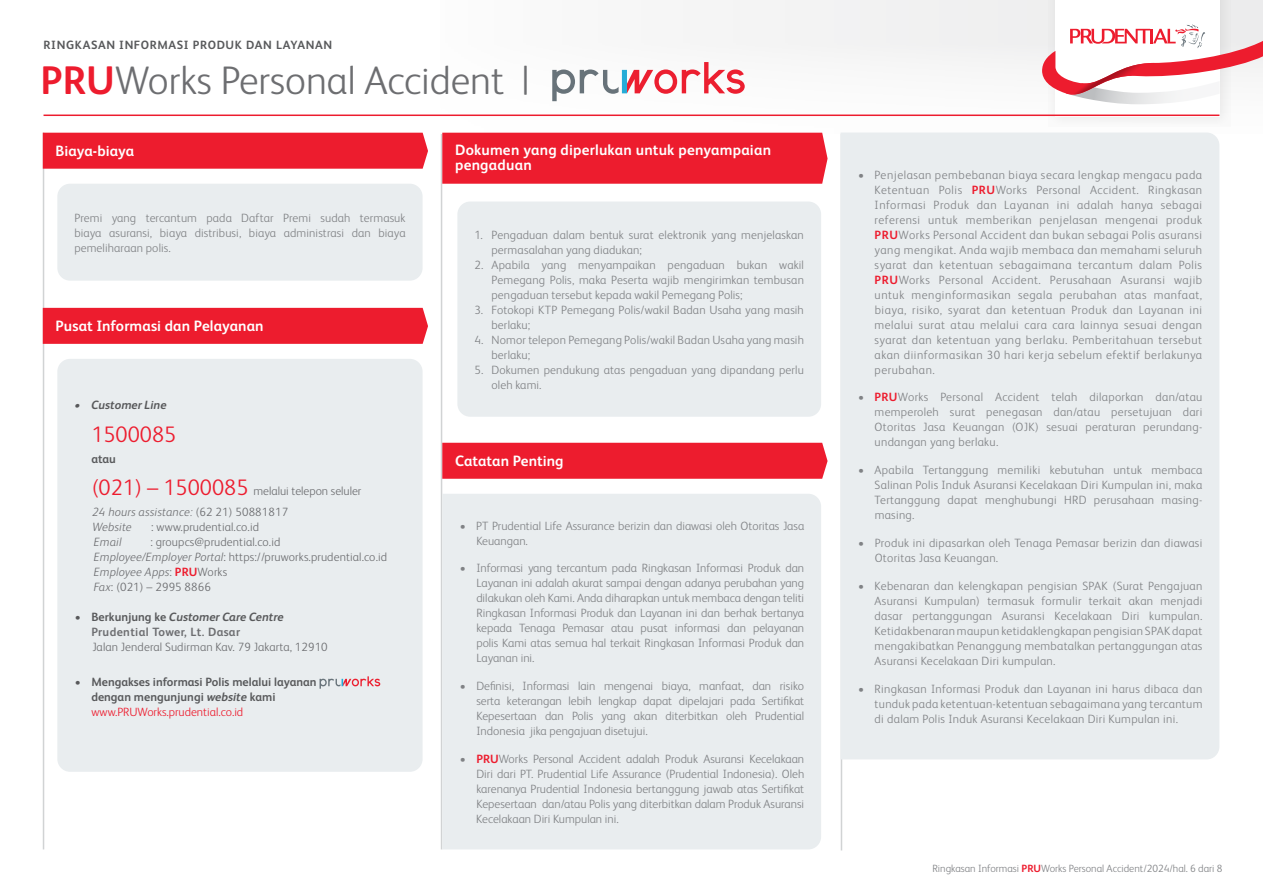
<style>
.page{position:relative;width:1263px;height:893px;background:#fff}
.page>*{position:absolute;margin:0;border:0;box-sizing:border-box;transform-origin:0 0}
.t1{font:300 39.9px "FS Albert Pro";color:#6d6e71}
.t2{font:300 22.5px "FS Albert Pro";color:#ed1c2e}
.t3{font:700 15px/15px "FS Albert Pro";letter-spacing:.01em;color:#fff}
.t4{font:300 12px/15px "FS Albert Pro";letter-spacing:.015em;color:#808285;text-align:justify}
.t5{font:300 12px/15px "FS Albert Pro";letter-spacing:.01em;color:#6d6e71}
.t6{font:700 12px/15px "FS Albert Pro";color:#58595b}
.t7{font:700 12px/15px "FS Albert Pro";letter-spacing:.03em;color:#6d6e71}
.t8{font:700 12px "FS Albert Pro";letter-spacing:.05em;color:#58595b}
.t9{font:italic 700 12px "FS Albert Pro";color:#58595b}
.t10{font:italic 300 12px "FS Albert Pro";letter-spacing:.01em;color:#6d6e71}
.t11{font:300 10.5px "FS Albert Pro";color:#808285}
.s1{font-weight:700;color:#ed1c2e}
.s2{font-size:22.5px;color:#ed1c2e}
.s3{font-style:italic}
.s4{color:#58595b}
.s5{font-style:italic;color:#58595b}
.s6{font-weight:300;color:#ed1c2e}
</style>
<div class="page">
<div style="left:441px;top:0;width:822px;height:134px;background:#f9f9f9"></div>
<svg style="left:1048px;top:0;width:182px;height:115px"></svg>
<div style="left:1055px;top:0;width:165px;height:116px;background:#fff"></div>
<svg style="left:1042px;top:25px;width:221px;height:79px"></svg>
<hr style="left:441px;top:134px;width:1px;height:715px;background:#d1d3d4">
<hr style="left:43px;top:133px;width:1px;height:716px;background:#d1d3d4">
<hr style="left:841px;top:134px;width:1px;height:716px;background:#d1d3d4">
<hr style="left:44px;top:115px;width:1175px;height:1px;background:#ed1c2e">
<svg style="left:552px;top:62px;width:193px;height:39px"></svg>
<div style="left:43px;top:308px;width:385px;height:36px;background:#ed1c2e"></div>
<div style="left:43px;top:133px;width:385px;height:36px;background:#ed1c2e"></div>
<div style="left:442px;top:133px;width:385px;height:51px;background:#ed1c2e"></div>
<div style="left:442px;top:443px;width:385px;height:36px;background:#ed1c2e"></div>
<div style="left:57px;top:359px;width:366px;height:413px;background:#e9edef;border-radius:13px"></div>
<svg style="left:320px;top:676px;width:60px;height:13px"></svg>
<div style="left:57px;top:184px;width:366px;height:97px;background:#e9edef;border-radius:13px"></div>
<div style="left:457px;top:202px;width:364px;height:215px;background:#e9edef;border-radius:13px"></div>
<div style="left:442px;top:494px;width:379px;height:355px;background:#e9edef"></div>
<div style="left:840px;top:133px;width:379px;height:626px;background:#e9edef"></div>
<p class="t8" style="left:44px;top:37px;width:290px">RINGKASAN INFORMASI PRODUK DAN LAYANAN</p>
<h1 class="t1" style="left:41px;top:53px;width:490px"><span class="s1">PRU</span>Works Personal Accident |</h1>
<p class="t3" style="left:56px;top:143px;width:80px">Biaya-biaya</p>
<p class="t3" style="left:455px;top:141px;width:318px">Dokumen yang diperlukan untuk penyampaian pengaduan</p>
<p class="t4" style="left:74px;top:209px;width:333px">Premi yang tercantum pada Daftar Premi sudah termasuk biaya asuransi, biaya distribusi, biaya administrasi dan biaya pemeliharaan polis.</p>
<p class="t3" style="left:56px;top:318px;width:210px">Pusat Informasi dan Pelayanan</p>
<p class="t9" style="left:74px;top:396px;width:94px">• Customer Line</p>
<h2 class="t2" style="left:91px;top:419px;width:87px">1500085</h2>
<p class="t6" style="left:91px;top:451px;width:26px">atau</p>
<p class="t5" style="left:91px;top:479px;width:272px;line-height:21.8px"><span class="s2">(021) – 1500085</span> melalui telepon seluler<br><span class="s3">24 hours assistance:</span> (62 21) 50881817</p>
<p class="t10" style="left:92px;top:519px;width:41px">Website</p>
<p class="t5" style="left:151px;top:519px;width:109px">: www.prudential.co.id</p>
<p class="t10" style="left:94px;top:534px;width:29px">Email</p>
<p class="t5" style="left:94px;top:534px;width:295px;text-indent:57px">: groupcs@prudential.co.id<br><span class="s3">Employee/Employer Portal</span>: https://pruworks.prudential.co.id <span class="s3">Employee Apps</span>: <span class="s1">PRU</span>Works<br><span class="s3">Fax</span>: (021) – 2995 8866</p>
<p class="t7" style="left:91px;top:609px;width:194px;text-indent:-16px"><span class="s4">• Berkunjung ke</span> <span class="s5">Customer Care Centre<br></span>Prudential Tower, Lt. Dasar</p>
<p class="t5" style="left:92px;top:639px;width:237px">Jalan Jenderal Sudirman Kav. 79 Jakarta, 12910</p>
<p class="t6" style="left:91px;top:673px;width:227px;text-indent:-16px">• Mengakses informasi Polis melalui layanan dengan mengunjungi <span class="s3">website</span> kami <span class="s6">www.PRUWorks.prudential.co.id</span></p>
<p class="t4" style="left:491px;top:226px;width:314px;text-indent:-17px">1. Pengaduan dalam bentuk surat elektronik yang menjelaskan permasalahan yang diadukan;</p>
<p class="t4" style="left:491px;top:256px;width:314px;text-indent:-17px">2. Apabila yang menyampaikan pengaduan bukan wakil Pemegang Polis, maka Peserta wajib mengirimkan tembusan pengaduan tersebut kepada wakil Pemegang Polis;</p>
<p class="t4" style="left:491px;top:301px;width:314px;text-indent:-17px">3. Fotokopi KTP Pemegang Polis/wakil Badan Usaha yang masih berlaku;</p>
<p class="t4" style="left:491px;top:331px;width:314px;text-indent:-17px">4. Nomor telepon Pemegang Polis/wakil Badan Usaha yang masih berlaku;</p>
<p class="t4" style="left:491px;top:361px;width:314px;text-indent:-17px">5. Dokumen pendukung atas pengaduan yang dipandang perlu oleh kami.</p>
<p class="t3" style="left:455px;top:453px;width:110px">Catatan Penting</p>
<p class="t4" style="left:476px;top:517px;width:329px;text-indent:-17px">• PT Prudential Life Assurance berizin dan diawasi oleh Otoritas Jasa<br>Keuangan.</p>
<p class="t4" style="left:476px;top:560px;width:329px;text-indent:-17px">• Informasi yang tercantum pada Ringkasan Informasi Produk dan Layanan ini adalah akurat sampai dengan adanya perubahan yang dilakukan oleh Kami. Anda diharapkan untuk membaca dengan teliti Ringkasan Informasi Produk dan Layanan ini dan berhak bertanya kepada Tenaga Pemasar atau pusat informasi dan pelayanan polis Kami atas semua hal terkait Ringkasan Informasi Produk dan Layanan ini.</p>
<p class="t4" style="left:476px;top:678px;width:329px;text-indent:-17px">• Definisi, Informasi lain mengenai biaya, manfaat, dan risiko serta keterangan lebih lengkap dapat dipelajari pada Sertifikat Kepesertaan dan Polis yang akan diterbitkan oleh Prudential Indonesia jika pengajuan disetujui.</p>
<p class="t4" style="left:476px;top:750px;width:329px;text-indent:-16px">• <span class="s1">PRU</span>Works Personal Accident adalah Produk Asuransi Kecelakaan Diri dari PT. Prudential Life Assurance (Prudential Indonesia). Oleh karenanya Prudential Indonesia bertanggung jawab atas Sertifikat Kepesertaan dan/atau Polis yang diterbitkan dalam Produk Asuransi Kecelakaan Diri Kumpulan ini.</p>
<p class="t4" style="left:874px;top:166px;width:329px;text-indent:-16px">• Penjelasan pembebanan biaya secara lengkap mengacu pada Ketentuan Polis <span class="s1">PRU</span>Works Personal Accident. Ringkasan Informasi Produk dan Layanan ini adalah hanya sebagai referensi untuk memberikan penjelasan mengenai produk <span class="s1">PRU</span>Works Personal Accident dan bukan sebagai Polis asuransi yang mengikat. Anda wajib membaca dan memahami seluruh syarat dan ketentuan sebagaimana tercantum dalam Polis <span class="s1">PRU</span>Works Personal Accident. Perusahaan Asuransi wajib untuk menginformasikan segala perubahan atas manfaat, biaya, risiko, syarat dan ketentuan Produk dan Layanan ini melalui surat atau melalui cara cara lainnya sesuai dengan syarat dan ketentuan yang berlaku. Pemberitahuan tersebut akan diinformasikan 30 hari kerja sebelum efektif berlakunya perubahan.</p>
<p class="t4" style="left:875px;top:389px;width:329px;text-indent:-16px">• <span class="s1">PRU</span>Works Personal Accident telah dilaporkan dan/atau memperoleh surat penegasan dan/atau persetujuan dari Otoritas Jasa Keuangan (OJK) sesuai peraturan perundang&shy;undangan yang berlaku.</p>
<p class="t4" style="left:875px;top:462px;width:329px;text-indent:-17px">• Apabila Tertanggung memiliki kebutuhan untuk membaca Salinan Polis Induk Asuransi Kecelakaan Diri Kumpulan ini, maka Tertanggung dapat menghubungi HRD perusahaan masing&shy;masing.</p>
<p class="t4" style="left:875px;top:535px;width:329px;text-indent:-17px">• Produk ini dipasarkan oleh Tenaga Pemasar berizin dan diawasi<br>Otoritas Jasa Keuangan.</p>
<p class="t4" style="left:874px;top:577px;width:329px;text-indent:-16px">• Kebenaran dan kelengkapan pengisian SPAK (Surat Pengajuan Asuransi Kumpulan) termasuk formulir terkait akan menjadi dasar pertanggungan Asuransi Kecelakaan Diri kumpulan.<br>Ketidakbenaran maupun ketidaklengkapan pengisian SPAK dapat mengakibatkan Penanggung membatalkan pertanggungan atas Asuransi Kecelakaan Diri kumpulan.</p>
<p class="t4" style="left:875px;top:680px;width:329px;text-indent:-17px">• Ringkasan Informasi Produk dan Layanan ini harus dibaca dan tunduk pada ketentuan-ketentuan sebagaimana yang tercantum di dalam Polis Induk Asuransi Kecelakaan Diri Kumpulan ini.</p>
<p class="t11" style="left:932px;top:861px;width:292px">Ringkasan Informasi <span class="s1">PRU</span>Works Personal Accident/2024/hal. 6 dari 8</p>
</div>
